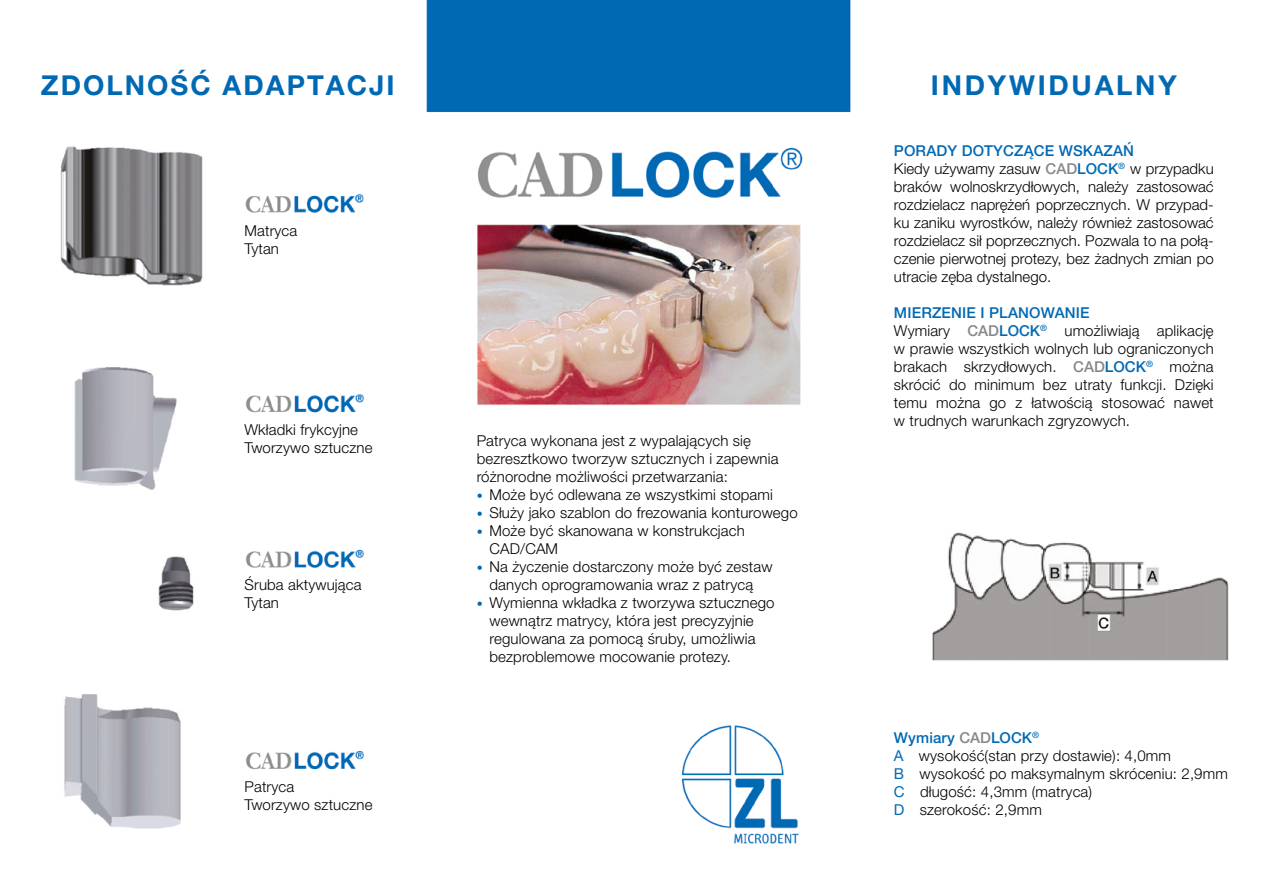
<style>
.page{position:relative;width:1263px;height:893px;background:#fff}
.page>*{position:absolute;margin:0;border:0;box-sizing:border-box;transform-origin:0 0}
.t1{font:700 27.45px "Helvetica Neue LT Pro";letter-spacing:.075em;color:#0069b4}
.t2{font:700 27.45px "Helvetica Neue LT Pro";letter-spacing:.1em;color:#0069b4}
.t3{font:300 15px/18px "Helvetica Neue LT Pro";letter-spacing:.01em;color:#000}
.s1{font-size:12px;color:#0069b4}
.s2{font-weight:500;color:#0069b4}
.s3{font-weight:500;color:#878787}
.s4{font-weight:400;color:#0069b4}
</style>
<div class="page">
<img style="left:60px;top:0;width:1169px;height:844px">
<div style="left:18px;top:76px;width:399px;height:54px;background:#fff"></div>
<div style="left:856px;top:76px;width:389px;height:54px;background:#fff"></div>
<div style="left:240px;top:217px;width:148px;height:59px;background:#fff"></div>
<div style="left:240px;top:417px;width:148px;height:59px;background:#fff"></div>
<div style="left:240px;top:570px;width:148px;height:60px;background:#fff"></div>
<div style="left:240px;top:773px;width:148px;height:60px;background:#fff"></div>
<svg style="left:460px;top:417px;width:344px;height:337px"></svg>
<div style="left:872px;top:138px;width:371px;height:351px;background:#fff"></div>
<div style="left:870px;top:695px;width:349px;height:136px;background:#fff"></div>
<h1 class="t1" style="left:41px;top:68px;width:355px">ZDOLNOŚĆ ADAPTACJI</h1>
<h1 class="t2" style="left:931px;top:68px;width:247px">INDYWIDUALNY</h1>
<p class="t3" style="left:244px;top:222px;width:54px">Matryca<br>Tytan</p>
<p class="t3" style="left:244px;top:420px;width:129px">Wkładki frykcyjne<br>Tworzywo sztuczne</p>
<p class="t3" style="left:477px;top:431px;width:303px">Patryca wykonana jest z wypalających się bezresztkowo tworzyw sztucznych i zapewnia różnorodne możliwości przetwarzania:</p>
<p class="t3" style="left:477px;top:485px;width:298px"><span class="s1">•</span> Może być odlewana ze wszystkimi stopami</p>
<p class="t3" style="left:477px;top:503px;width:322px"><span class="s1">•</span> Służy jako szablon do frezowania konturowego</p>
<p class="t3" style="left:489px;top:521px;width:257px;text-indent:-13px"><span class="s1">•</span> Może być skanowana w konstrukcjach<br>CAD/CAM</p>
<p class="t3" style="left:477px;top:557px;width:297px;text-align:center"><span class="s1">•</span> Na życzenie dostarczony może być zestaw danych oprogramowania wraz z patrycą</p>
<p class="t3" style="left:489px;top:593px;width:287px;text-indent:-13px"><span class="s1">•</span> Wymienna wkładka z tworzywa sztucznego wewnątrz matrycy, która jest precyzyjnie regulowana za pomocą śruby, umożliwia bezproblemowe mocowanie protezy.</p>
<p class="t3" style="left:244px;top:575px;width:119px">Śruba aktywująca<br>Tytan</p>
<p class="t3" style="left:244px;top:777px;width:129px">Patryca<br>Tworzywo sztuczne</p>
<p class="t3" style="left:894px;top:142px;width:321px"><span class="s2">PORADY DOTYCZĄCE WSKAZAŃ<br></span>Kiedy używamy zasuw <span class="s3">CAD</span><span class="s2">LOCK</span><sup>®</sup> w przypadku braków wolnoskrzydłowych, należy zastosować rozdzielacz naprężeń poprzecznych. W przypad&shy;ku zaniku wyrostków, należy również zastosować rozdzielacz sił poprzecznych. Pozwala to na połą&shy;czenie pierwotnej protezy, bez żadnych zmian po utracie zęba dystalnego.</p>
<p class="t3" style="left:894px;top:304px;width:321px"><span class="s2">MIERZENIE I PLANOWANIE<br></span>Wymiary <span class="s3">CAD</span><span class="s2">LOCK</span><sup>®</sup> umożliwiają aplikację w prawie wszystkich wolnych lub ograniczonych brakach skrzydłowych. <span class="s3">CAD</span><span class="s2">LOCK</span><sup>®</sup> można skrócić do minimum bez utraty funkcji. Dzięki temu można go z łatwością stosować nawet w trudnych warunkach zgryzowych.</p>
<p class="t3" style="left:894px;top:728px;width:335px"><span class="s2">Wymiary</span> <span class="s3">CAD</span><span class="s2">LOCK</span><sup>®<br></sup><span class="s4">A</span> wysokość(stan przy dostawie): 4,0mm<br><span class="s4">B</span> wysokość po maksymalnym skróceniu: 2,9mm<br><span class="s4">C</span> długość: 4,3mm (matryca)<br><span class="s4">D</span> szerokość: 2,9mm</p>
</div>
